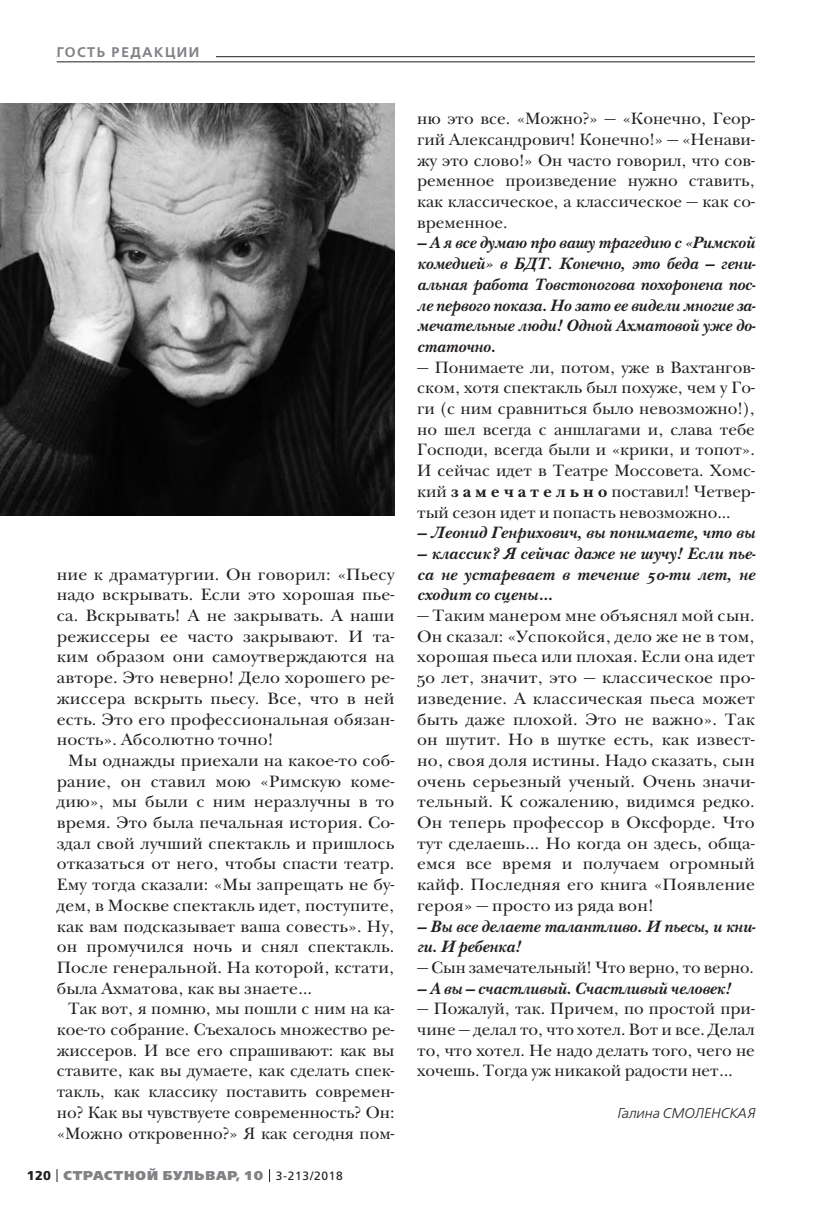
<style>
.page{position:relative;width:823px;height:1219px;background:#fff}
.page>*{position:absolute;margin:0;border:0;box-sizing:border-box;transform-origin:0 0}
.t1{font:17px/20.6px "New Baskerville ITC";color:#231f20;text-align:justify}
.t2{font:italic 700 17px/20.6px "New Baskerville ITC";color:#231f20;text-align:justify}
.t3{font:italic 300 14px "Free Set";color:#231f20}
.t4{font:600 14px "Free Set";letter-spacing:.11em;color:#808285}
.t5{font:800 12.8px "Free Set";letter-spacing:.07em;color:#808285}
.s1{font-weight:700;color:#231f20}
.s2{font-weight:400;font-size:12px;color:#231f20}
.s3{font-weight:700}
</style>
<div class="page">
<svg style="left:57px;top:1169px;width:1px;height:13px"></svg>
<svg style="left:269px;top:1169px;width:1px;height:13px"></svg>
<hr style="left:57px;top:56px;width:697px;height:1px;background:#231f20">
<div style="left:57px;top:41px;width:158px;height:21px;background:#fff"></div>
<hr style="left:57px;top:62px;width:697px;height:1px;background:#231f20">
<img style="left:0;top:103px;width:394px;height:413px">
<p class="t4" style="left:57px;top:45px;width:144px">ГОСТЬ РЕДАКЦИИ</p>
<p class="t1" style="left:57px;top:565px;width:339px">ние к драматургии. Он говорил: «Пьесу надо вскрывать. Если это хорошая пье&shy;са. Вскрывать! А не закрывать. А наши режиссеры ее часто закрывают. И та&shy;ким образом они самоутверждаются на авторе. Это неверно! Дело хорошего ре&shy;жиссера вскрыть пьесу. Все, что в ней есть. Это его профессиональная обязан&shy;ность». Абсолютно точно!</p>
<p class="t1" style="left:57px;top:752px;width:339px;text-indent:11px">Мы однажды приехали на какое-то соб&shy;рание, он ставил мою «Римскую коме&shy;дию», мы были с ним неразлучны в то время. Это была печальная история. Со&shy;здал свой лучший спектакль и пришлось отказаться от него, чтобы спасти театр.<br>Ему тогда сказали: «Мы запрещать не бу&shy;дем, в Москве спектакль идет, поступите, как вам подсказывает ваша совесть». Ну, он промучился ночь и снял спектакль.<br>После генеральной. На которой, кстати, была Ахматова, как вы знаете…</p>
<p class="t1" style="left:57px;top:1000px;width:339px;text-indent:11px">Так вот, я помню, мы пошли с ним на ка&shy;кое-то собрание. Съехалось множество ре&shy;жиссеров. И все его спрашивают: как вы ставите, как вы думаете, как сделать спек&shy;такль, как классику поставить современ&shy;но? Как вы чувствуете современность? Он: «Можно откровенно?» Я как сегодня пом-</p>
<p class="t5" style="left:27px;top:1169px;width:317px"><span class="s1">120</span> СТРАСТНОЙ БУЛЬВАР, 10 <span class="s2">3-213/2018</span></p>
<p class="t1" style="left:417px;top:110px;width:339px">ню это все. «Можно?» — «Конечно, Геор&shy;гий Александрович! Конечно!» — «Ненави&shy;жу это слово!» Он часто говорил, что сов&shy;ременное произведение нужно ставить, как классическое, а классическое — как со&shy;временное.</p>
<p class="t2" style="left:417px;top:234px;width:340px">— А я все думаю про вашу трагедию с «Римской комедией» в БДТ. Конечно, это беда — гени&shy;альная работа Товстоногова похоронена пос&shy;ле первого показа. Но зато ее видели многие за&shy;мечательные люди! Одной Ахматовой уже до&shy;статочно.</p>
<p class="t1" style="left:417px;top:358px;width:339px">— Понимаете ли, потом, уже в Вахтангов&shy;ском, хотя спектакль был похуже, чем у Го&shy;ги (с ним сравниться было невозможно!), но шел всегда с аншлагами и, слава тебе Господи, всегда были и «крики, и топот».<br>И сейчас идет в Театре Моссовета. Хомс&shy;кий <span class="s3">з а м е ч а т е л ь н о</span> поставил! Четвер&shy;тый сезон идет и попасть невозможно...</p>
<p class="t2" style="left:417px;top:524px;width:339px">— Леонид Генрихович, вы понимаете, что вы</p>
<p class="t2" style="left:417px;top:545px;width:340px">— классик? Я сейчас даже не шучу! Если пье&shy;са не устаревает в течение 50-ти лет, не сходит со сцены…</p>
<p class="t1" style="left:417px;top:607px;width:339px">— Таким манером мне объяснял мой сын.<br>Он сказал: «Успокойся, дело же не в том, хорошая пьеса или плохая. Если она идет 50 лет, значит, это — классическое про&shy;изведение. А классическая пьеса может быть даже плохой. Это не важно». Так он шутит. Но в шутке есть, как извест&shy;но, своя доля истины. Надо сказать, сын очень серьезный ученый. Очень значи&shy;тельный. К сожалению, видимся редко.<br>Он теперь профессор в Оксфорде. Что тут сделаешь… Но когда он здесь, обща&shy;емся все время и получаем огромный кайф. Последняя его книга «Появление героя» — просто из ряда вон!</p>
<p class="t2" style="left:417px;top:917px;width:340px">— Вы все делаете талантливо. И пьесы, и кни&shy;ги. И ребенка!</p>
<p class="t1" style="left:417px;top:959px;width:338px">— Сын замечательный! Что верно, то верно.</p>
<p class="t2" style="left:417px;top:979px;width:315px">— А вы — счастливый. Счастливый человек!</p>
<p class="t1" style="left:417px;top:1000px;width:339px">— Пожалуй, так. Причем, по простой при&shy;чине — делал то, что хотел. Вот и все. Делал то, что хотел. Не надо делать того, чего не хочешь. Тогда уж никакой радости нет…</p>
<p class="t3" style="left:616px;top:1106px;width:140px">Галина СМОЛЕНСКАЯ</p>
</div>
